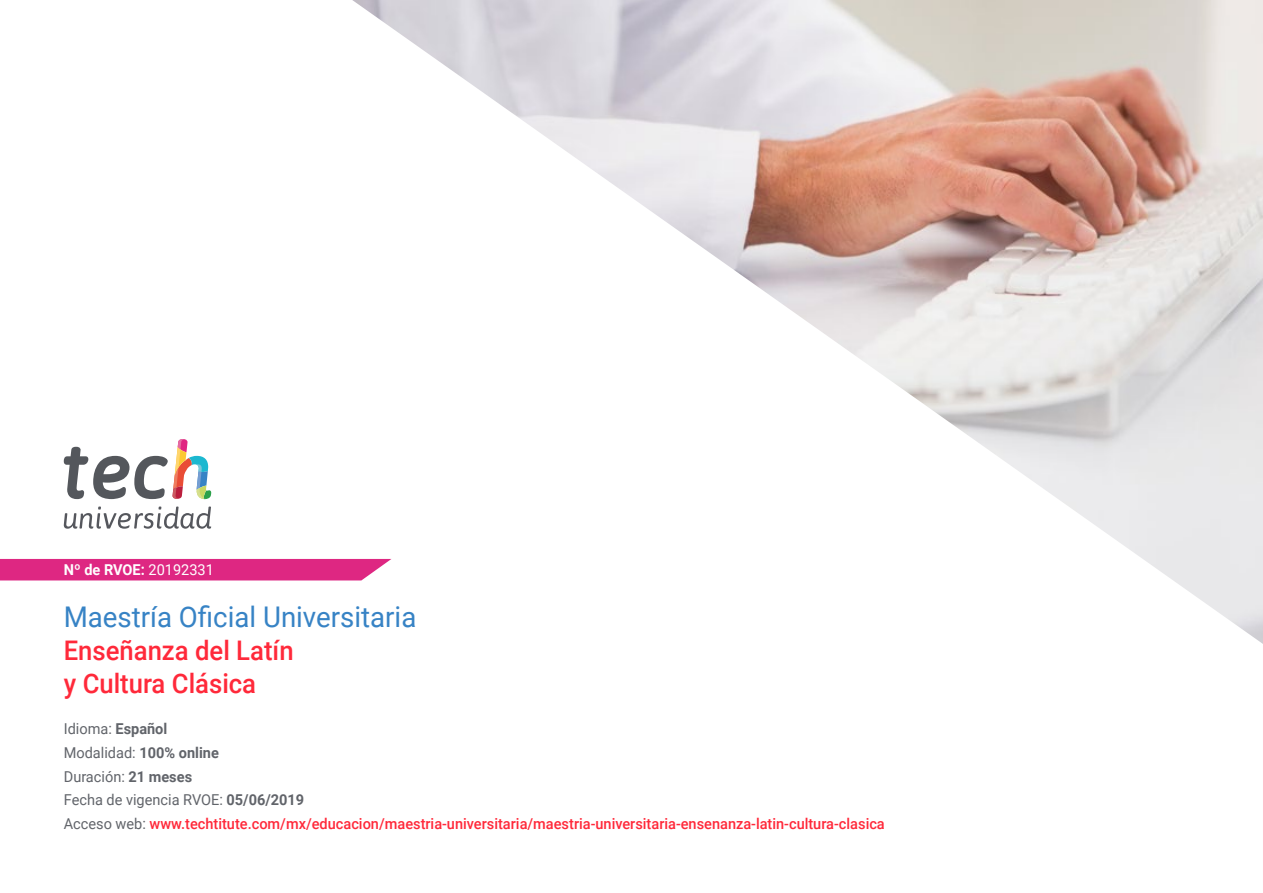
<style>
.page{position:relative;width:1263px;height:893px;background:#fff}
.page>*{position:absolute;margin:0;border:0;box-sizing:border-box;transform-origin:0 0}
.t1{font:28.5px "Roboto";color:#3783c5}
.t2{font:500 27px/33px "Roboto";color:#ff293a;scale:.95 1}
.t3{font:500 15px/23.7px "Roboto";color:#ff293a}
.t4{font:700 15px "Roboto";color:#fff}
.s1{font-weight:400}
.s2{font-weight:400;color:#61646a}
.s3{font-weight:700;color:#61646a}
</style>
<div class="page">
<img style="left:352px;top:0;width:911px;height:644px">
<svg style="left:64px;top:439px;width:147px;height:60px"></svg>
<svg style="left:64px;top:506px;width:147px;height:23px"></svg>
<div style="left:0;top:559px;width:391px;height:21px;background:#de2782"></div>
<p class="t4" style="left:64px;top:559px;width:152px">Nº de RVOE: <span class="s1">20192331</span></p>
<h1 class="t1" style="left:64px;top:597px;width:354px">Maestría Oficial Universitaria</h1>
<h2 class="t2" style="left:64px;top:633px;width:243px">Enseñanza del Latín y Cultura Clásica</h2>
<p class="t3" style="left:64px;top:716px;width:822px"><span class="s2">Idioma:</span> <span class="s3">Español<br></span><span class="s2">Modalidad:</span> <span class="s3">100% online<br></span><span class="s2">Duración:</span> <span class="s3">21 meses<br></span><span class="s2">Fecha de vigencia RVOE:</span> <span class="s3">05/06/2019<br></span><span class="s2">Acceso web:</span> www.techtitute.com/mx/educacion/maestria-universitaria/maestria-universitaria-ensenanza-latin-cultura-clasica</p>
</div>
